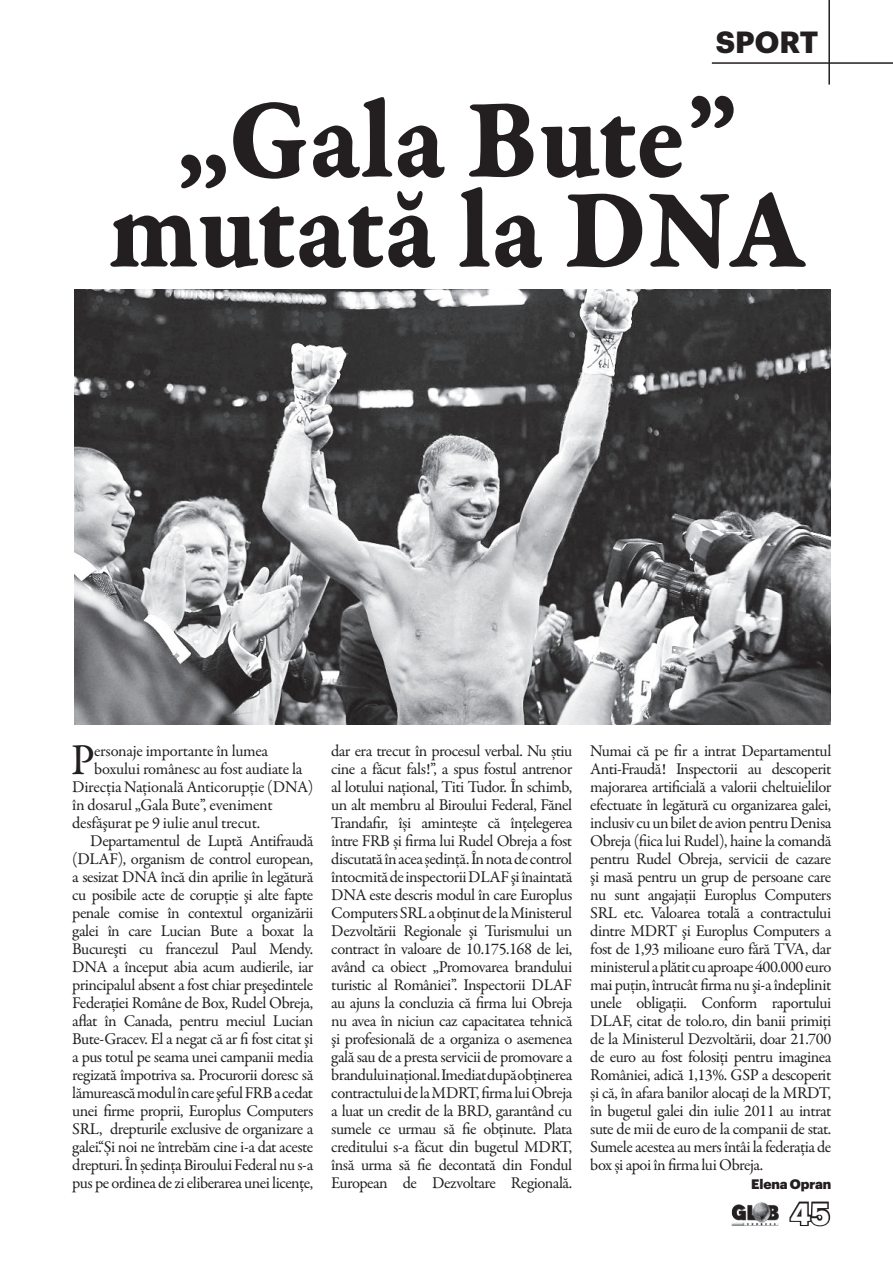
<style>
.page{position:relative;width:893px;height:1263px;background:#fff}
.page>*{position:absolute;margin:0;border:0;box-sizing:border-box;transform-origin:0 0}
.t1{font:120px/90px "Garamond Premr Pro Bd Capt";letter-spacing:-.01em;color:#231f20;text-align:center;scale:.9 1}
.t2{font:44.25px "Garamond Premr Pro";color:#231f20}
.t3{font:700 30px "Graphik";color:#231f20}
.t4{font:700 30px "Graphik";color:#fff}
.t5{font:16.5px/18px "Garamond Premr Pro";letter-spacing:-.03em;color:#231f20;text-align:justify}
.t6{font:900 13.5px "Graphik";letter-spacing:-.01em;color:#231f20}
</style>
<div class="page">
<hr style="left:828px;top:0;width:2px;height:85px;background:#231f20">
<hr style="left:712px;top:62px;width:181px;height:2px;background:#231f20">
<svg style="left:789px;top:1201px;width:42px;height:26px"></svg>
<img style="left:731px;top:1202px;width:48px;height:24px">
<img style="left:74px;top:289px;width:756px;height:435px">
<h3 class="t3" style="left:716px;top:18px;width:104px">SPORT</h3>
<h1 class="t1" style="left:108px;top:97px;width:777px">„Gala Bute” mutată la DNA</h1>
<h2 class="t2" style="left:71px;top:733px;width:26px">P</h2>
<p class="t5" style="left:94px;top:742px;width:175px">ersonaje importante în lumea</p>
<p class="t5" style="left:94px;top:760px;width:210px">boxului românesc au fost audiate la</p>
<p class="t5" style="left:72px;top:778px;width:242px">Direcţia Naţională Anticorupţie (DNA)</p>
<p class="t5" style="left:72px;top:796px;width:202px">în dosarul „Gala Bute”, eveniment</p>
<p class="t5" style="left:72px;top:814px;width:189px">desfăşurat pe 9 iulie anul trecut.</p>
<p class="t5" style="left:90px;top:832px;width:225px">Departamentul de Luptă Antifraudă</p>
<p class="t5" style="left:72px;top:850px;width:242px">(DLAF), organism de control european,</p>
<p class="t5" style="left:72px;top:868px;width:242px">a sesizat DNA încă din aprilie în legătură</p>
<p class="t5" style="left:72px;top:886px;width:243px">cu posibile acte de corupţie şi alte fapte</p>
<p class="t5" style="left:72px;top:904px;width:242px">penale comise în contextul organizării</p>
<p class="t5" style="left:72px;top:922px;width:242px">galei în care Lucian Bute a boxat la</p>
<p class="t5" style="left:72px;top:940px;width:242px">Bucureşti cu francezul Paul Mendy.</p>
<p class="t5" style="left:72px;top:958px;width:242px">DNA a început abia acum audierile, iar</p>
<p class="t5" style="left:72px;top:976px;width:242px">principalul absent a fost chiar preşedintele</p>
<p class="t5" style="left:72px;top:994px;width:243px">Federaţiei Române de Box, Rudel Obreja,</p>
<p class="t5" style="left:72px;top:1012px;width:243px">aflat în Canada, pentru meciul Lucian</p>
<p class="t5" style="left:72px;top:1030px;width:242px">Bute-Gracev. El a negat că ar fi fost citat şi</p>
<p class="t5" style="left:72px;top:1048px;width:243px">a pus totul pe seama unei campanii media</p>
<p class="t5" style="left:72px;top:1066px;width:242px">regizată împotriva sa. Procurorii doresc să</p>
<p class="t5" style="left:72px;top:1084px;width:242px">lămurească modul în care şeful FRB a cedat</p>
<p class="t5" style="left:72px;top:1102px;width:243px">unei firme proprii, Europlus Computers</p>
<p class="t5" style="left:72px;top:1120px;width:242px">SRL, drepturile exclusive de organizare a</p>
<p class="t5" style="left:72px;top:1138px;width:242px">galei.“Și noi ne întrebăm cine i-a dat aceste</p>
<p class="t5" style="left:72px;top:1156px;width:242px">drepturi. În ședința Biroului Federal nu s-a</p>
<p class="t5" style="left:72px;top:1174px;width:242px">pus pe ordinea de zi eliberarea unei licențe,</p>
<p class="t5" style="left:331px;top:742px;width:243px">dar era trecut în procesul verbal. Nu știu cine a făcut fals!”, a spus fostul antrenor al lotului naţional, Titi Tudor. În schimb, un alt membru al Biroului Federal, Fănel Trandafir, își amintește că înțelegerea între FRB și firma lui Rudel Obreja a fost discutată în acea ședință. În nota de control întocmită de inspectorii DLAF şi înaintată DNA este descris modul în care Europlus Computers SRL a obţinut de la Ministerul Dezvoltării Regionale şi Turismului un contract în valoare de 10.175.168 de lei, având ca obiect „Promovarea brandului turistic al României”. Inspectorii DLAF au ajuns la concluzia că firma lui Obreja nu avea în niciun caz capacitatea tehnică şi profesională de a organiza o asemenea gală sau de a presta servicii de promovare a brandului naţional. Imediat după obţinerea contractului de la MDRT, firma lui Obreja a luat un credit de la BRD, garantând cu sumele ce urmau să fie obţinute. Plata creditului s-a făcut din bugetul MDRT, însă urma să fie decontată din Fondul European de Dezvoltare Regională.</p>
<p class="t5" style="left:590px;top:742px;width:243px">Numai că pe fir a intrat Departamentul Anti-Fraudă! Inspectorii au descoperit majorarea artificială a valorii cheltuielilor efectuate în legătură cu organizarea galei, inclusiv cu un bilet de avion pentru Denisa Obreja (fiica lui Rudel), haine la comandă pentru Rudel Obreja, servicii de cazare şi masă pentru un grup de persoane care nu sunt angajaţii Europlus Computers SRL etc. Valoarea totală a contractului dintre MDRT şi Europlus Computers a fost de 1,93 milioane euro fără TVA, dar ministerul a plătit cu aproape 400.000 euro mai puţin, întrucât firma nu şi-a îndeplinit unele obligaţii. Conform raportului DLAF, citat de tolo.ro, din banii primiţi de la Ministerul Dezvoltării, doar 21.700 de euro au fost folosiți pentru imaginea României, adică 1,13%. GSP a descoperit și că, în afara banilor alocaţi de la MRDT, în bugetul galei din iulie 2011 au intrat sute de mii de euro de la companii de stat.<br>Sumele acestea au mers întâi la federaţia de box și apoi în firma lui Obreja.</p>
<p class="t6" style="left:751px;top:1174px;width:82px">Elena Opran</p>
<h3 class="t4" style="left:790px;top:1190px;width:41px">45</h3>
</div>
